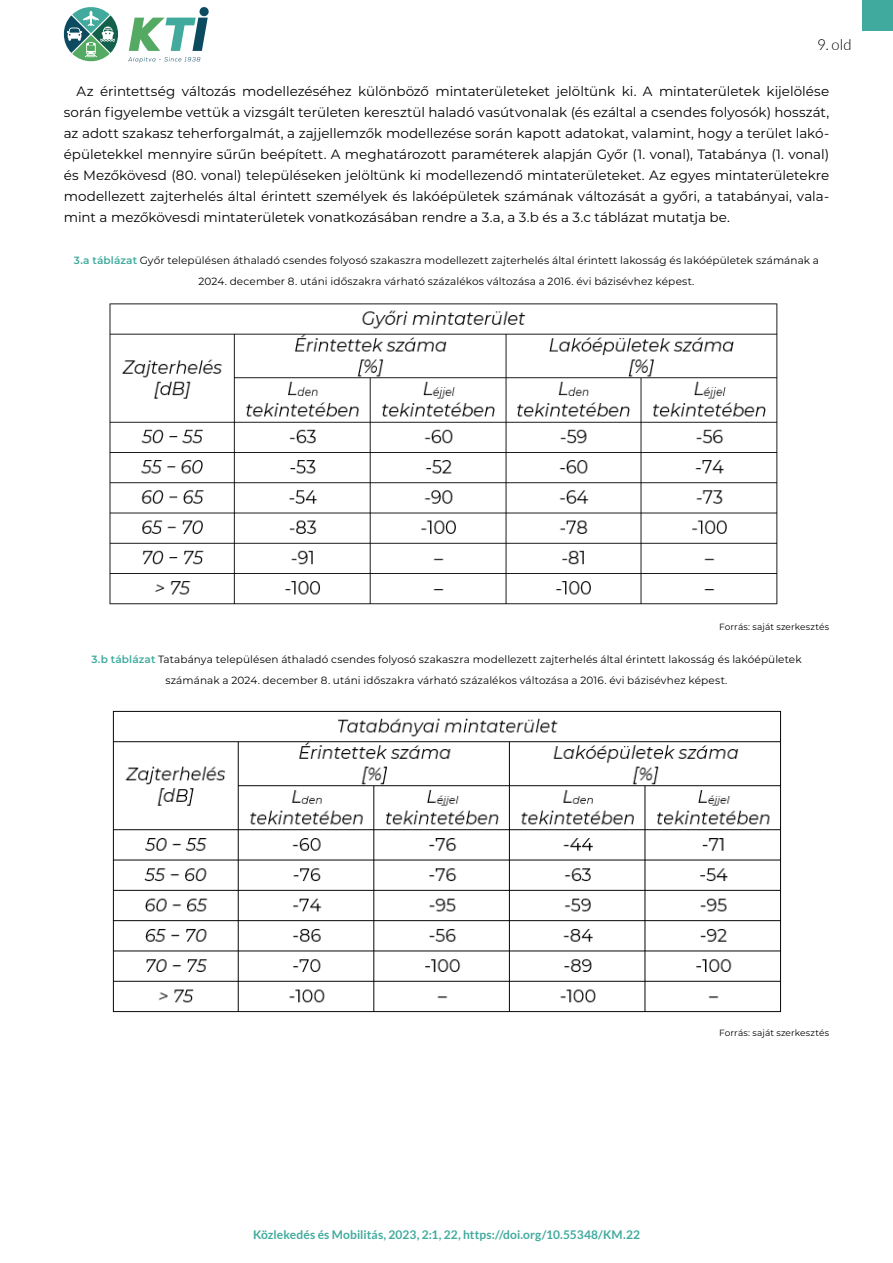
<style>
.page{position:relative;width:893px;height:1263px;background:#fff}
.page>*{position:absolute;margin:0;border:0;box-sizing:border-box;transform-origin:0 0}
.t1{font:300 15px "Lato";color:#000}
.t2{font:13.5px/21px "Montserrat";letter-spacing:-.005em;color:#000;text-align:justify}
.t3{font:700 12px "Lato";letter-spacing:.01em;color:#40aa9e}
.t4{font:10.5px/21px "Montserrat";letter-spacing:.01em;color:#000;text-align:center}
.t5{font:9px "Montserrat";letter-spacing:.015em;color:#000}
.s1{font-weight:600;color:#40aa9e}
</style>
<div class="page">
<div style="left:863px;top:0;width:30px;height:31px;background:#40aa9e"></div>
<svg style="left:129px;top:18px;width:79px;height:33px"></svg>
<div style="left:199px;top:7px;width:10px;height:9px;background:#0c4a60;border-radius:50%"></div>
<svg style="left:128px;top:57px;width:72px;height:6px"></svg>
<svg style="left:63px;top:7px;width:55px;height:55px"></svg>
<img style="left:109px;top:303px;width:669px;height:302px">
<img style="left:112px;top:710px;width:670px;height:303px">
<p class="t1" style="left:817px;top:37px;width:36px">9. old</p>
<p class="t2" style="left:64px;top:80px;width:767px;text-indent:13px">Az érintettség változás modellezéséhez különböző mintaterületeket jelöltünk ki. A mintaterületek kijelölése során figyelembe vettük a vizsgált területen keresztül haladó vasútvonalak (és ezáltal a csendes folyosók) hosszát, az adott szakasz teherforgalmát, a zajjellemzők modellezése során kapott adatokat, valamint, hogy a terület lakó&shy;épületekkel mennyire sűrűn beépített. A meghatározott paraméterek alapján Győr (1. vonal), Tatabánya (1. vonal) és Mezőkövesd (80. vonal) településeken jelöltünk ki modellezendő mintaterületeket. Az egyes mintaterületekre modellezett zajterhelés által érintett személyek és lakóépületek számának változását a győri, a tatabányai, vala&shy;mint a mezőkövesdi mintaterületek vonatkozásában rendre a 3.a, a 3.b és a 3.c táblázat mutatja be.</p>
<p class="t4" style="left:74px;top:249px;width:747px"><span class="s1">3.a táblázat</span> Győr településen áthaladó csendes folyosó szakaszra modellezett zajterhelés által érintett lakosság és lakóépületek számának a<br>2024. december 8. utáni időszakra várható százalékos változása a 2016. évi bázisévhez képest.</p>
<p class="t5" style="left:719px;top:620px;width:112px">Forrás: saját szerkesztés</p>
<p class="t4" style="left:91px;top:648px;width:712px"><span class="s1">3.b táblázat</span> Tatabánya településen áthaladó csendes folyosó szakaszra modellezett zajterhelés által érintett lakosság és lakóépületek számának a 2024. december 8. utáni időszakra várható százalékos változása a 2016. évi bázisévhez képest.</p>
<p class="t3" style="left:253px;top:1227px;width:388px">Közlekedés és Mobilitás, 2023, 2:1, 22, https://doi.org/10.55348/KM.22</p>
<p class="t5" style="left:719px;top:1027px;width:112px">Forrás: saját szerkesztés</p>
</div>
